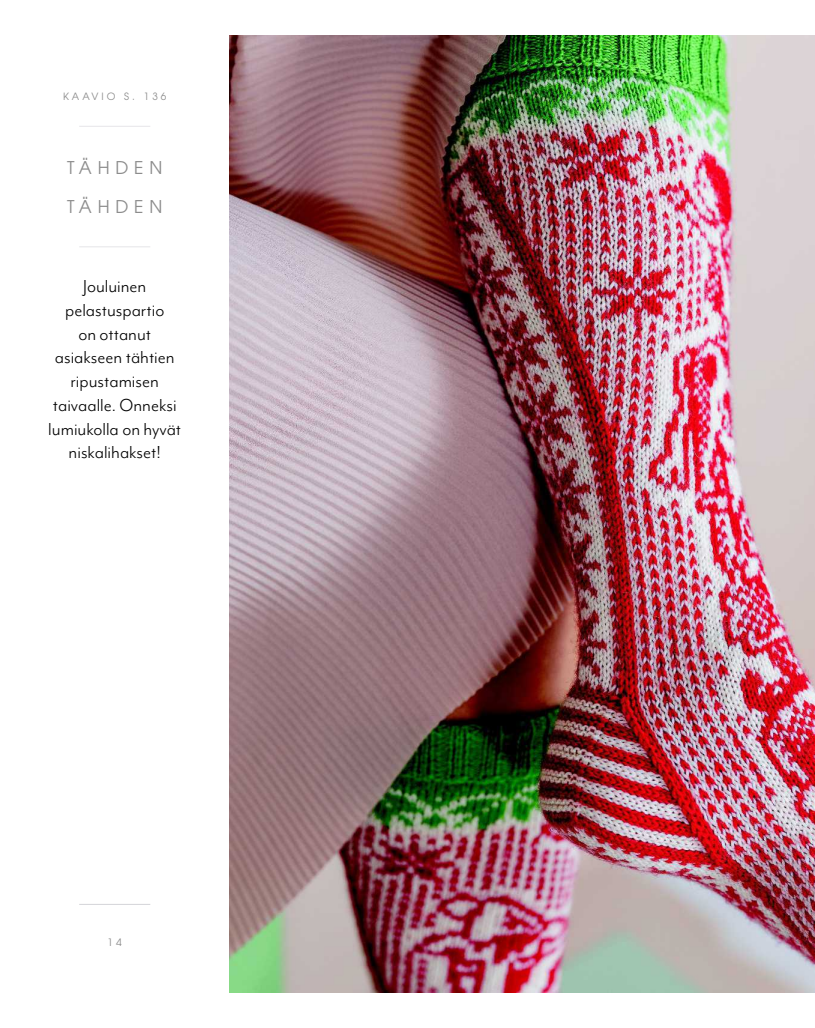
<style>
.page{position:relative;width:815px;height:1028px;background:#fff}
.page>*{position:absolute;margin:0;border:0;box-sizing:border-box;transform-origin:0 0}
.t1{font:20px/23.8px "Mr Eaves Mod OT";color:#000;text-align:center}
.t2{font:17.5px "ITC Avant Garde Pro";letter-spacing:.33em;color:#8c8c8c}
.t3{font:10.12px "ITC Avant Garde Pro";color:#8c8c8c}
.t4{font:10px "ITC Avant Garde Pro";letter-spacing:.3em;color:#8c8c8c}
</style>
<div class="page">
<img style="left:229px;top:35px;width:586px;height:957px">
<hr style="left:79px;top:904px;width:71px;height:1px;background:#d4d4d8">
<hr style="left:79px;top:246px;width:71px;height:1px;background:#e6e5e9">
<hr style="left:79px;top:126px;width:71px;height:1px;background:#e6e5e9">
<p class="t4" style="left:63px;top:90px;width:105px">KAAVIO S. 136</p>
<p class="t2" style="left:67px;top:156px;width:97px">TÄHDEN</p>
<p class="t2" style="left:67px;top:195px;width:97px">TÄHDEN</p>
<p class="t1" style="left:48px;top:274px;width:134px">Jouluinen pelastuspartio<br>on ottanut asiakseen tähtien ripustamisen taivaalle. Onneksi lumiukolla on hyvät niskalihakset!</p>
<p class="t3" style="left:108px;top:935px;width:16px">1 4</p>
</div>
